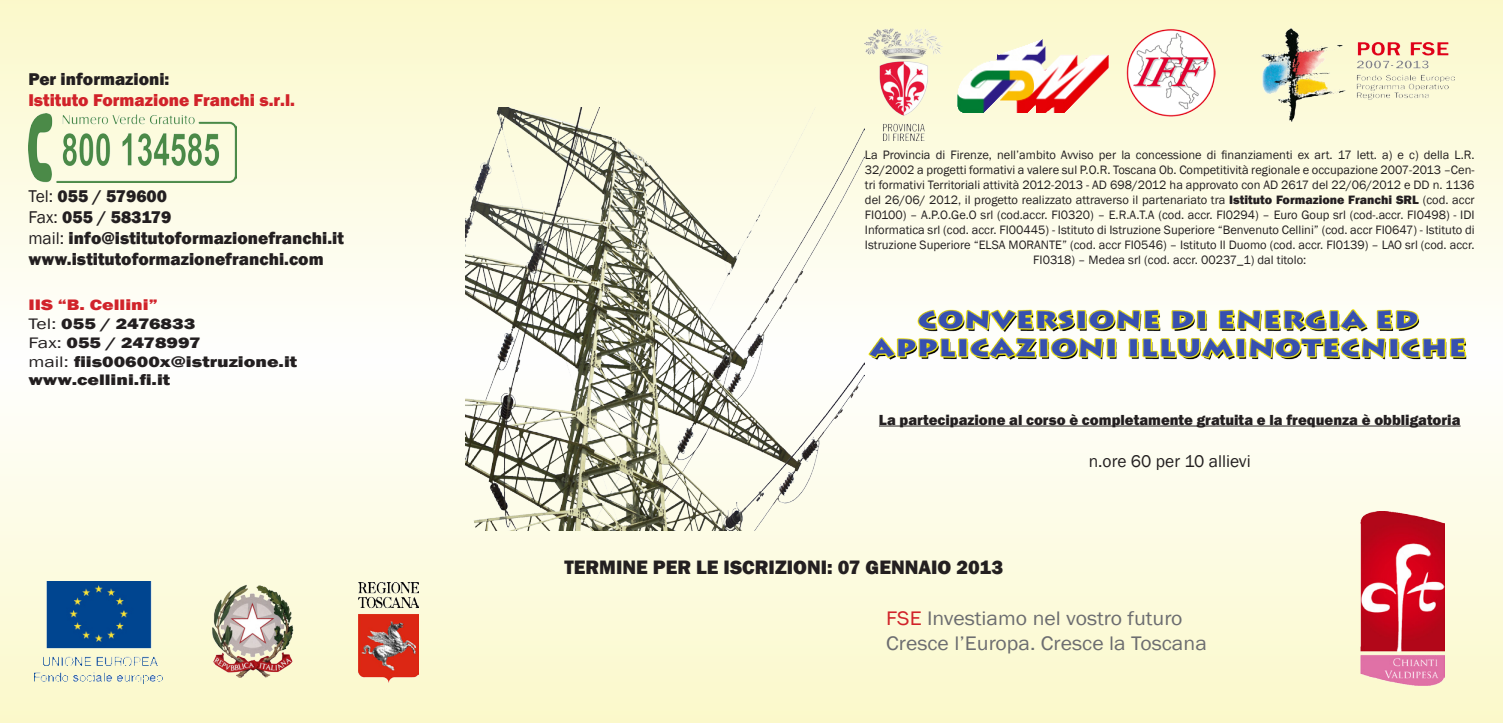
<style>
.page{position:relative;width:1503px;height:723px;background:#fff}
.page>*{position:absolute;margin:0;border:0;box-sizing:border-box;transform-origin:0 0}
.t1{font:20.25px "Franklin Gothic";color:#6c6d70;scale:1.08 1}
.t2{font:800 20px "Franklin Gothic";color:#231f20}
.t3{font:800 17.5px "Franklin Gothic";color:#231f20}
.t4{font:800 17.5px/21px "Franklin Gothic";color:#d1232a}
.t5{font:17.5px "Franklin Gothic";color:#231f20}
.t6{font:800 15.75px "Franklin Gothic";color:#231f20;scale:1.26 1}
.t7{font:800 15.75px/18.8px "Franklin Gothic";color:#d1232a;scale:1.26 1}
.t8{font:800 15px "Franklin Gothic";color:#231f20}
.t9{font:12.5px/15px "Franklin Gothic";color:#231f20;text-align:center}
.s1{color:#231f20}
.s2{font-weight:400}
.s3{font-weight:400;color:#231f20}
.s4{font-weight:800}
.s5{color:#d1232a}
</style>
<div class="page">
<div style="left:0;top:0;width:1502px;height:360px;background:linear-gradient(to bottom,#fbf8ca,#fefefe)"></div>
<div style="left:0;top:360px;width:1502px;height:363px;background:linear-gradient(to bottom,#fefefe,#faf8c9)"></div>
<img style="left:28px;top:113px;width:209px;height:69px">
<img style="left:865px;top:28px;width:78px;height:112px">
<img style="left:1126px;top:28px;width:89px;height:88px">
<img style="left:1261px;top:28px;width:193px;height:93px">
<img style="left:34px;top:581px;width:129px;height:104px">
<img style="left:212px;top:581px;width:86px;height:96px">
<img style="left:358px;top:583px;width:60px;height:100px">
<img style="left:1360px;top:511px;width:84px;height:174px">
<hr style="left:879px;top:426px;width:581px;height:1px;background:#231f20">
<img style="left:865px;top:308px;width:609px;height:52px">
<img style="left:465px;top:107px;width:400px;height:423px">
<img style="left:957px;top:38px;width:151px;height:75px">
<p class="t4" style="left:28px;top:68px;width:268px"><span class="s1">Per informazioni:<br></span>Istituto Formazione Franchi s.r.l.</p>
<p class="t3" style="left:28px;top:184px;width:140px"><span class="s2">Tel:</span> 055 / 579600</p>
<p class="t3" style="left:28px;top:205px;width:144px"><span class="s2">Fax:</span> 055 / 583179</p>
<p class="t3" style="left:28px;top:226px;width:317px"><span class="s2">mail:</span> info@istitutoformazionefranchi.it</p>
<p class="t3" style="left:28px;top:247px;width:297px">www.istitutoformazionefranchi.com</p>
<p class="t7" style="left:28px;top:296px;width:134px">IIS “B. Cellini”<br><span class="s3">Tel:</span> <span class="s1">055 / 2476833</span></p>
<p class="t6" style="left:28px;top:332px;width:138px"><span class="s2">Fax:</span> 055 / 2478997</p>
<p class="t6" style="left:28px;top:351px;width:215px"><span class="s2">mail:</span> fiis00600x@istruzione.it</p>
<p class="t6" style="left:28px;top:370px;width:114px">www.cellini.fi.it</p>
<p class="t9" style="left:865px;top:148px;width:611px">La Provincia di Firenze, nell’ambito Avviso per la concessione di finanziamenti ex art. 17 lett. a) e c) della L.R.<br>32/2002 a progetti formativi a valere sul P.O.R. Toscana Ob. Competitività regionale e occupazione 2007-2013 –Cen&shy;tri formativi Territoriali attività 2012-2013 - AD 698/2012 ha approvato con AD 2617 del 22/06/2012 e DD n. 1136 del 26/06/ 2012, il progetto realizzato attraverso il partenariato tra <span class="s4">Istituto Formazione Franchi SRL</span> (cod. accr FI0100) – A.P.O.Ge.O srl (cod.accr. FI0320) – E.R.A.T.A (cod. accr. FI0294) – Euro Goup srl (cod-.accr. FI0498) - IDI Informatica srl (cod. accr. FI00445) - Istituto di Istruzione Superiore “Benvenuto Cellini” (cod. accr FI0647) - Istituto di Istruzione Superiore “ELSA MORANTE” (cod. accr FI0546) – Istituto Il Duomo (cod. accr. FI0139) – LAO srl (cod. accr.<br>FI0318) – Medea srl (cod. accr. 00237_1) dal titolo:</p>
<p class="t8" style="left:879px;top:410px;width:583px">La partecipazione al corso è completamente gratuita e la frequenza è obbligatoria</p>
<p class="t5" style="left:1088px;top:450px;width:164px">n.ore 60 per 10 allievi</p>
<p class="t2" style="left:564px;top:554px;width:440px">TERMINE PER LE ISCRIZIONI: 07 GENNAIO 2013</p>
<p class="t1" style="left:886px;top:606px;width:276px"><span class="s5">FSE</span> Investiamo nel vostro futuro</p>
<p class="t1" style="left:886px;top:630px;width:298px">Cresce l’Europa. Cresce la Toscana</p>
</div>
